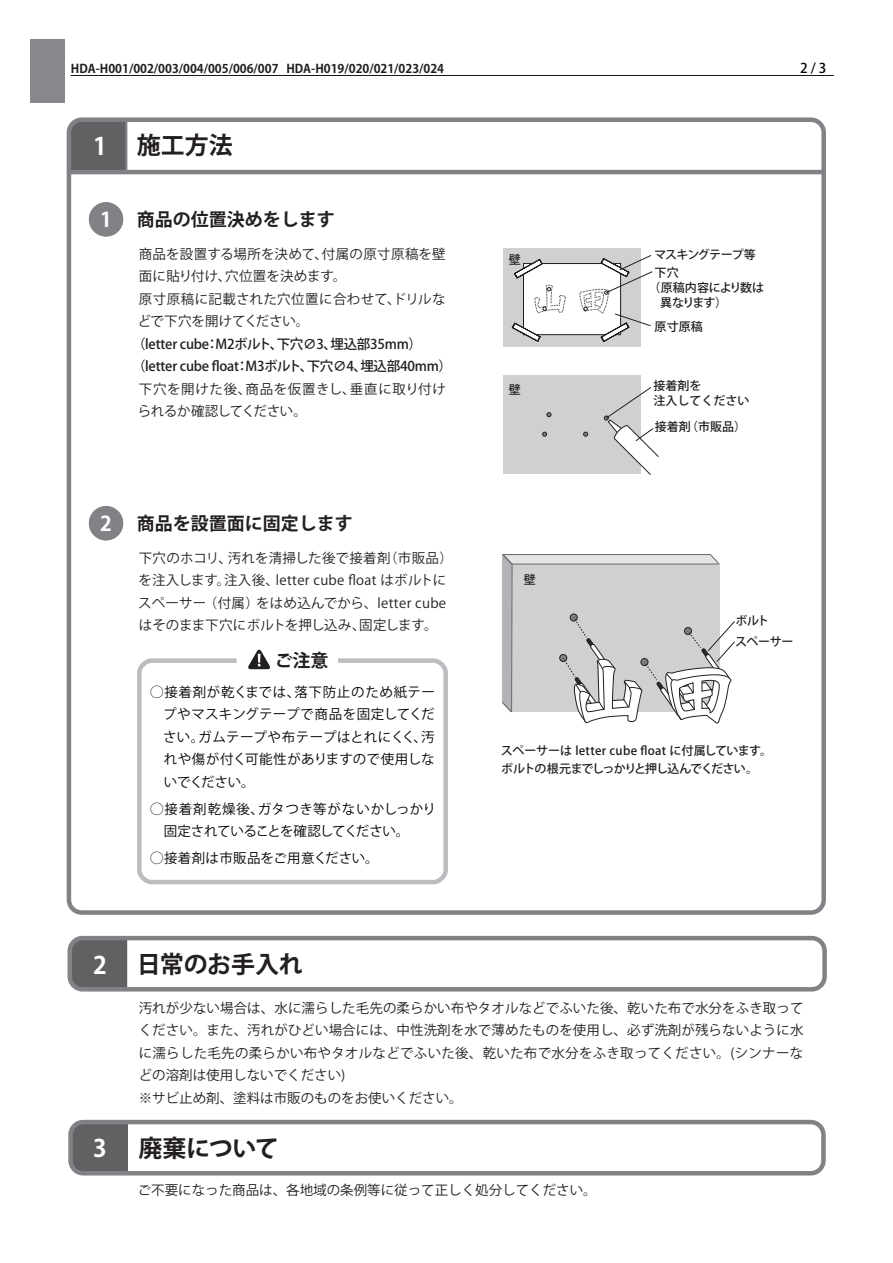
<style>
.page{position:relative;width:893px;height:1263px;background:#fff}
.page>*{position:absolute;margin:0;border:0;box-sizing:border-box;transform-origin:0 0}
.t1{font:700 24px "Koz Go Pro";letter-spacing:-.01em;color:#231f20}
.t2{font:700 24px "Koz Go Pro";color:#fff}
.t3{font:700 18px "Koz Go Pro";color:#231f20}
.t4{font:13.5px/22.5px "Koz Go Pro";letter-spacing:.005em;color:#231f20}
.t5{font:13.5px/22.5px "Koz Go Pro";letter-spacing:.025em;color:#231f20}
.t6{font:13.5px/22.5px "Koz Go Pro";letter-spacing:.01em;color:#030303;text-align:justify}
.t7{font:500 13.5px/22.5px "Koz Go Pro";letter-spacing:-.015em;color:#231f20}
.t8{font:13.5px/22.5px "Koz Go Pro";letter-spacing:.04em;color:#231f20}
.t9{font:500 13.5px "Koz Go Pro";color:#070304}
.t10{font:700 12px "Koz Go Pro";color:#231f20}
.t11{font:500 12px/15px "Koz Go Pro";letter-spacing:-.015em;color:#231f20}
.t12{font:500 12px/18px "Koz Go Pro";letter-spacing:-.035em;color:#231f20}
.t13{font:500 12px "Koz Go Pro";letter-spacing:-.07em;color:#231f20}
.s1{font-size:20.25px;color:#fff}
</style>
<div class="page">
<div style="left:30px;top:39px;width:34px;height:64px;background:#86888b"></div>
<hr style="left:71px;top:75px;width:763px;height:1px;background:#211814">
<div style="left:72px;top:122px;width:56px;height:48px;background:#616164"></div>
<div style="left:67px;top:117px;width:759px;height:798px;border:4px solid #808285;border-radius:13px"></div>
<hr style="left:69px;top:170px;width:755px;height:4px;background:#808285">
<div style="left:90px;top:203px;width:32px;height:32px;background:#808285;border-radius:50%"></div>
<div style="left:89px;top:202px;width:34px;height:34px;border:2px solid #808285;border-radius:50%"></div>
<div style="left:90px;top:507px;width:32px;height:32px;background:#808285;border-radius:50%"></div>
<div style="left:89px;top:506px;width:34px;height:34px;border:2px solid #808285;border-radius:50%"></div>
<svg style="left:248px;top:649px;width:22px;height:20px"></svg>
<div style="left:137px;top:658px;width:311px;height:226px;border:4px solid #bcbdc0;border-radius:12px"></div>
<div style="left:503px;top:249px;width:138px;height:98px;background:#cfd0d2"></div>
<div style="left:523px;top:263px;width:98px;height:72px;background:#fff;border:1px solid #231f20"></div>
<svg style="left:514px;top:259px;width:30px;height:20px"></svg>
<svg style="left:511px;top:322px;width:31px;height:20px"></svg>
<div style="left:503px;top:375px;width:138px;height:99px;background:#cfd0d2"></div>
<svg style="left:502px;top:554px;width:233px;height:170px"></svg>
<svg style="left:535px;top:285px;width:31px;height:28px"></svg>
<svg style="left:580px;top:255px;width:73px;height:87px"></svg>
<svg style="left:547px;top:412px;width:4px;height:5px"></svg>
<svg style="left:583px;top:432px;width:5px;height:4px"></svg>
<svg style="left:542px;top:432px;width:5px;height:4px"></svg>
<svg style="left:604px;top:387px;width:55px;height:88px"></svg>
<div style="left:73px;top:1125px;width:55px;height:45px;background:#616164"></div>
<div style="left:68px;top:1120px;width:758px;height:55px;border:4px solid #808285;border-radius:13px"></div>
<div style="left:73px;top:941px;width:54px;height:49px;background:#616164"></div>
<div style="left:68px;top:936px;width:759px;height:55px;border:4px solid #808285;border-radius:13px"></div>
<p class="t10" style="left:71px;top:61px;width:375px">HDA-H001/002/003/004/005/006/007 HDA-H019/020/021/023/024</p>
<p class="t9" style="left:800px;top:59px;width:28px">2 / 3</p>
<h1 class="t2" style="left:93px;top:131px;width:15px">1</h1>
<h1 class="t1" style="left:137px;top:130px;width:97px">施工方法</h1>
<h2 class="t3" style="left:100px;top:208px;width:236px"><span class="s1">1</span> 商品の位置決めをします</h2>
<p class="t5" style="left:138px;top:243px;width:309px">商品を設置する場所を決めて、付属の原寸原稿を壁面に貼り付け、穴位置を決めます。<br>原寸原稿に記載された穴位置に合わせて、ドリルなどで下穴を開けてください。</p>
<p class="t7" style="left:132px;top:333px;width:321px">（letter cube：M2ボルト、下穴∅3、埋込部35mm）（letter cube float：M3ボルト、下穴∅4、埋込部40mm）</p>
<p class="t8" style="left:138px;top:378px;width:310px">下穴を開けた後、商品を仮置きし、垂直に取り付けられるか確認してください。</p>
<h2 class="t3" style="left:100px;top:512px;width:254px"><span class="s1">12</span> 商品を設置面に固定します</h2>
<p class="t5" style="left:138px;top:547px;width:316px">下穴のホコリ、汚れを清掃した後で接着剤（市販品）を注入します。注入後、letter cube float はボルトにスペーサー（付属）をはめ込んでから、letter cubeはそのまま下穴にボルトを押し込み、固定します。</p>
<h2 class="t3" style="left:275px;top:649px;width:55px">ご注意</h2>
<p class="t6" style="left:163px;top:681px;width:273px;text-indent:-13px">◯接着剤が乾くまでは、落下防止のため紙テープやマスキングテープで商品を固定してください。ガムテープや布テープはとれにくく、汚れや傷が付く可能性がありますので使用しないでください。</p>
<p class="t6" style="left:164px;top:798px;width:274px;text-indent:-14px">◯接着剤乾燥後、ガタつき等がないかしっかり固定されていることを確認してください。</p>
<p class="t6" style="left:150px;top:847px;width:230px">◯接着剤は市販品をご用意ください。</p>
<p class="t11" style="left:509px;top:252px;width:13px">壁</p>
<p class="t13" style="left:654px;top:247px;width:103px">マスキングテープ等</p>
<p class="t11" style="left:655px;top:266px;width:26px">下穴</p>
<p class="t11" style="left:649px;top:281px;width:117px">（原稿内容により数は</p>
<p class="t11" style="left:660px;top:296px;width:69px">異なります）</p>
<p class="t11" style="left:655px;top:320px;width:50px">原寸原稿</p>
<p class="t11" style="left:509px;top:382px;width:13px">壁</p>
<p class="t11" style="left:654px;top:379px;width:97px">接着剤を<br>注入してください</p>
<p class="t11" style="left:655px;top:420px;width:93px">接着剤（市販品）</p>
<p class="t11" style="left:524px;top:573px;width:13px">壁</p>
<p class="t11" style="left:735px;top:614px;width:35px">ボルト</p>
<p class="t11" style="left:735px;top:634px;width:60px">スペーサー</p>
<p class="t12" style="left:501px;top:742px;width:273px">スペーサーは letter cube float に付属しています。ボルトの根元までしっかりと押し込んでください。</p>
<h1 class="t2" style="left:93px;top:949px;width:15px">2</h1>
<h1 class="t1" style="left:137px;top:948px;width:167px">日常のお手入れ</h1>
<p class="t4" style="left:139px;top:997px;width:666px">汚れが少ない場合は、水に濡らした毛先の柔らかい布やタオルなどでふいた後、乾いた布で水分をふき取ってください。また、汚れがひどい場合には、中性洗剤を水で薄めたものを使用し、必ず洗剤が残らないように水に濡らした毛先の柔らかい布やタオルなどでふいた後、乾いた布で水分をふき取ってください。(シンナーなどの溶剤は使用しないでください)<br>※サビ止め剤、塗料は市販のものをお使いください。</p>
<h1 class="t2" style="left:93px;top:1133px;width:15px">3</h1>
<h1 class="t1" style="left:139px;top:1132px;width:142px">廃棄について</h1>
<p class="t4" style="left:138px;top:1179px;width:461px">ご不要になった商品は、各地域の条例等に従って正しく処分してください。</p>
</div>
